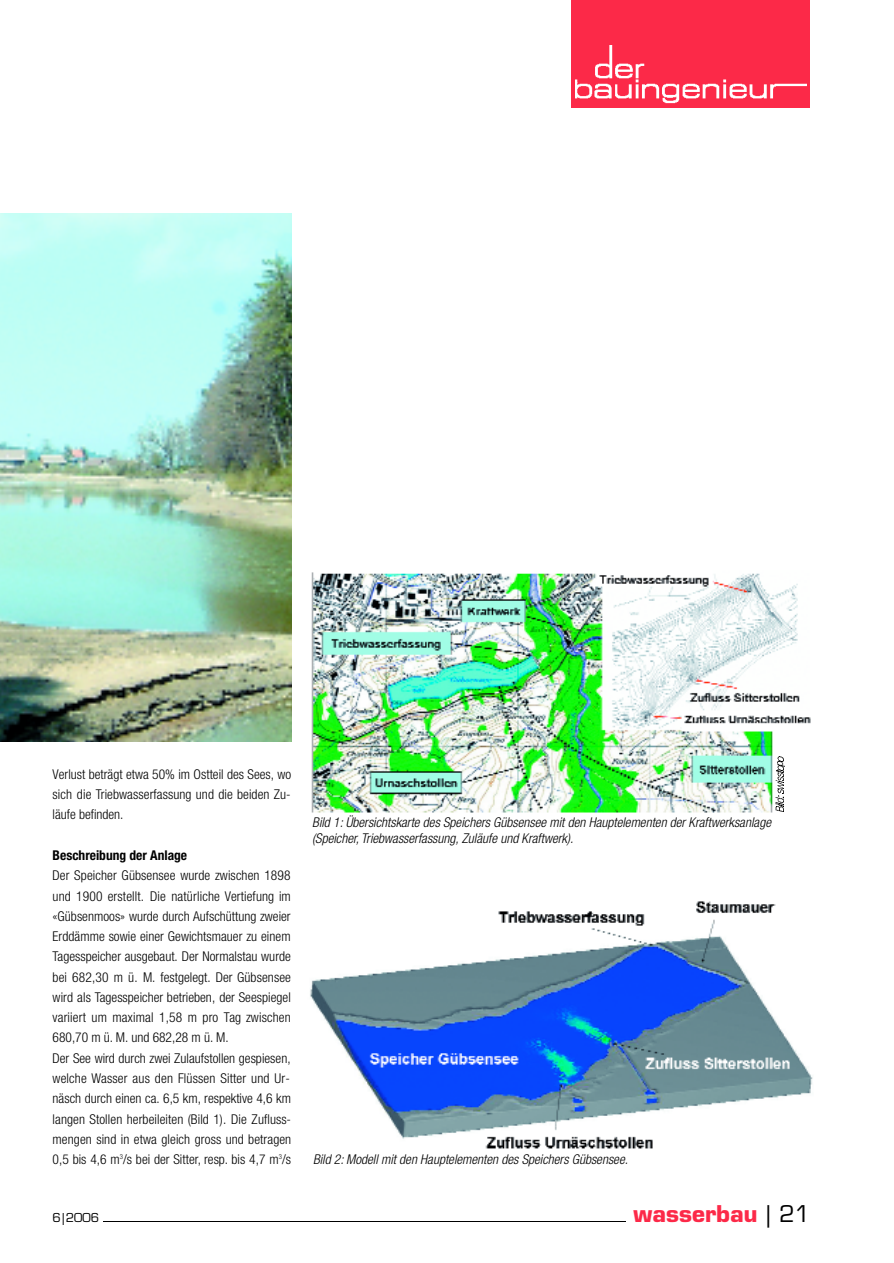
<style>
.page{position:relative;width:894px;height:1263px;background:#fff}
.page>*{position:absolute;margin:0;border:0;box-sizing:border-box;transform-origin:0 0}
.t1{font:700 22.5px "Eurostile LT";color:#fc2948}
.t2{font:300 condensed 13.5px/20.2px "Helvetica Neue LT";letter-spacing:.005em;color:#000;text-align:justify}
.t3{font:italic 300 condensed 13.5px/16.5px "Helvetica Neue LT";color:#000}
.t4{font:700 condensed 13.5px "Helvetica Neue LT";color:#000}
.t5{font:12px "Eurostile LT";color:#000}
.s1{font-weight:400;color:#000}
</style>
<div class="page">
<img style="left:1px;top:213px;width:291px;height:528px">
<div style="left:571px;top:0;width:239px;height:108px;background:#fc2948"></div>
<img style="left:576px;top:45px;width:151px;height:38px">
<img style="left:576px;top:83px;width:230px;height:21px">
<hr style="left:103px;top:1221px;width:522px;height:1px;background:#000">
<img style="left:311px;top:572px;width:500px;height:241px">
<svg style="left:775px;top:756px;width:9px;height:55px"></svg>
<img style="left:310px;top:901px;width:503px;height:248px">
<p class="t2" style="left:53px;top:765px;width:240px">Verlust beträgt etwa 50% im Ostteil des Sees, wo sich die Triebwasserfassung und die beiden Zu&shy;läufe befinden.</p>
<p class="t4" style="left:53px;top:850px;width:136px">Beschreibung der Anlage</p>
<p class="t2" style="left:53px;top:866px;width:240px;text-align:left">Der Speicher Gübsensee wurde zwischen 1898 und 1900 erstellt. Die natürliche Vertiefung im «Gübsenmoos» wurde durch Aufschüttung zweier Erddämme sowie einer Gewichtsmauer zu einem Tagesspeicher ausgebaut. Der Normalstau wurde bei 682,30 m ü. M. festgelegt. Der Gübsensee wird als Tagesspeicher betrieben, der Seespiegel variiert um maximal 1,58 m pro Tag zwischen 680,70 m ü. M. und 682,28 m ü. M.<br>Der See wird durch zwei Zulaufstollen gespiesen, welche Wasser aus den Flüssen Sitter und Ur&shy;näsch durch einen ca. 6,5 km, respektive 4,6 km langen Stollen herbeileiten (Bild 1). Die Zufluss&shy;mengen sind in etwa gleich gross und betragen 0,5 bis 4,6 m<sup>3</sup>/s bei der Sitter, resp. bis 4,7 m<sup>3</sup>/s</p>
<p class="t3" style="left:312px;top:814px;width:460px">Bild 1: Übersichtskarte des Speichers Gübsensee mit den Hauptelementen der Kraftwerksanlage (Speicher, Triebwasserfassung, Zuläufe und Kraftwerk).</p>
<p class="t3" style="left:313px;top:1152px;width:316px">Bild 2: Modell mit den Hauptelementen des Speichers Gübsensee.</p>
<p class="t5" style="left:53px;top:1212px;width:48px">6|2006</p>
<h1 class="t1" style="left:633px;top:1205px;width:178px">wasserbau <span class="s1">| 21</span></h1>
</div>
